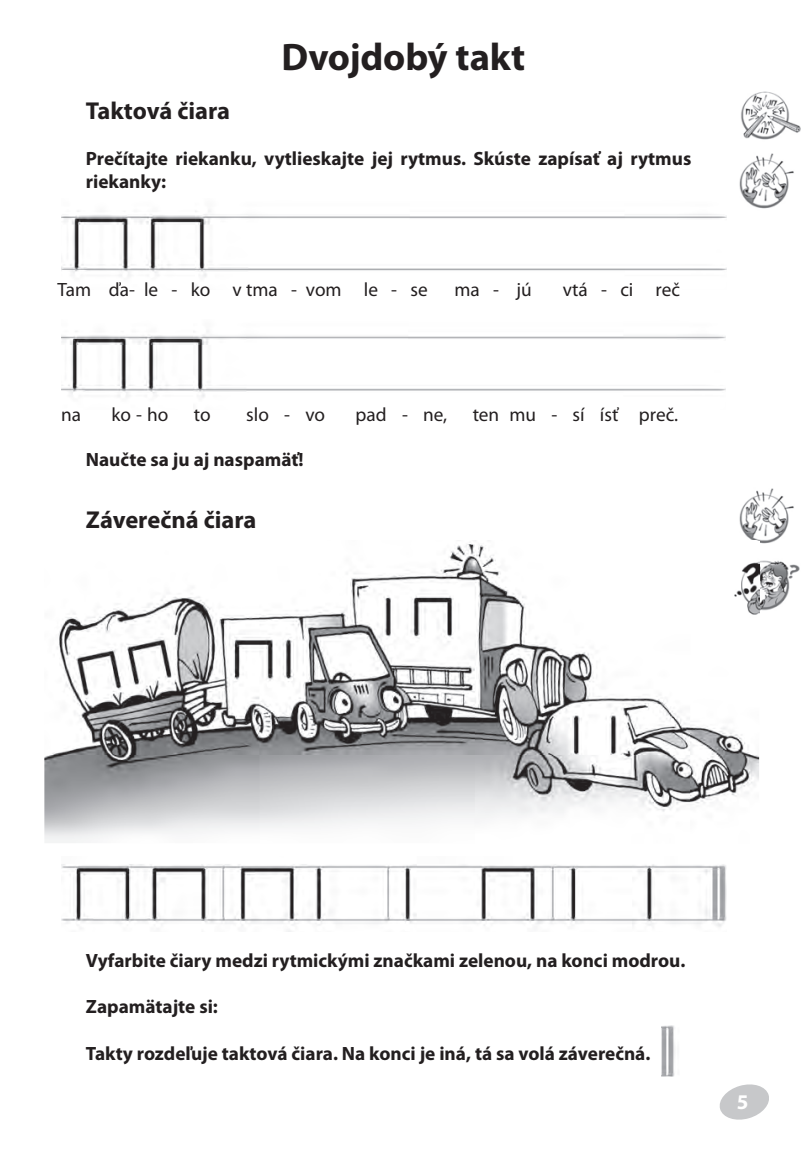
<style>
.page{position:relative;width:807px;height:1154px;background:#fff}
.page>*{position:absolute;margin:0;border:0;box-sizing:border-box;transform-origin:0 0}
.t1{font:700 38.5px "Myriad Pro";letter-spacing:-.005em;color:#231f20}
.t2{font:700 24.5px "Myriad Pro";color:#231f20}
.t3{font:700 21px "Myriad Pro";color:#fff}
.t4{font:700 19.25px/23.1px "Myriad Pro";color:#231f20}
.t5{font:19.25px "Myriad Pro";color:#231f20}
</style>
<div class="page">
<svg style="left:719px;top:1084px;width:50px;height:36px"></svg>
<img style="left:61px;top:210px;width:665px;height:67px">
<img style="left:44px;top:540px;width:715px;height:303px">
<img style="left:61px;top:331px;width:664px;height:67px">
<img style="left:741px;top:91px;width:60px;height:49px">
<img style="left:729px;top:553px;width:71px;height:65px">
<img style="left:739px;top:153px;width:55px;height:56px">
<img style="left:739px;top:488px;width:55px;height:56px">
<img style="left:727px;top:540px;width:32px;height:8px">
<img style="left:661px;top:1025px;width:14px;height:52px">
<img style="left:61px;top:864px;width:665px;height:68px">
<h1 class="t1" style="left:281px;top:35px;width:245px">Dvojdobý takt</h1>
<p class="t2" style="left:86px;top:97px;width:146px">Taktová čiara</p>
<p class="t4" style="left:86px;top:147px;width:607px">Prečítajte riekanku, vytlieskajte jej rytmus. Skúste zapísať aj rytmus riekanky:</p>
<p class="t5" style="left:57px;top:279px;width:372px">Tam ďa- le - ko v tma - vom le - se</p>
<p class="t5" style="left:454px;top:279px;width:79px">ma - jú</p>
<p class="t5" style="left:563px;top:279px;width:119px">vtá - ci reč</p>
<p class="t5" style="left:61px;top:404px;width:21px">na</p>
<p class="t5" style="left:111px;top:404px;width:58px">ko - ho</p>
<p class="t5" style="left:194px;top:404px;width:18px">to</p>
<p class="t5" style="left:246px;top:404px;width:80px">slo - vo</p>
<p class="t5" style="left:355px;top:404px;width:93px">pad - ne,</p>
<p class="t5" style="left:472px;top:404px;width:207px">ten mu - sí ísť preč.</p>
<p class="t4" style="left:86px;top:448px;width:219px">Naučte sa ju aj naspamäť!</p>
<p class="t2" style="left:86px;top:506px;width:172px">Záverečná čiara</p>
<p class="t4" style="left:86px;top:949px;width:601px">Vyfarbite čiary medzi rytmickými značkami zelenou, na konci modrou.</p>
<p class="t4" style="left:86px;top:996px;width:134px">Zapamätajte si:</p>
<p class="t4" style="left:86px;top:1042px;width:566px">Takty rozdeľuje taktová čiara. Na konci je iná, tá sa volá záverečná.</p>
<p class="t3" style="left:736px;top:1090px;width:13px">5</p>
</div>
